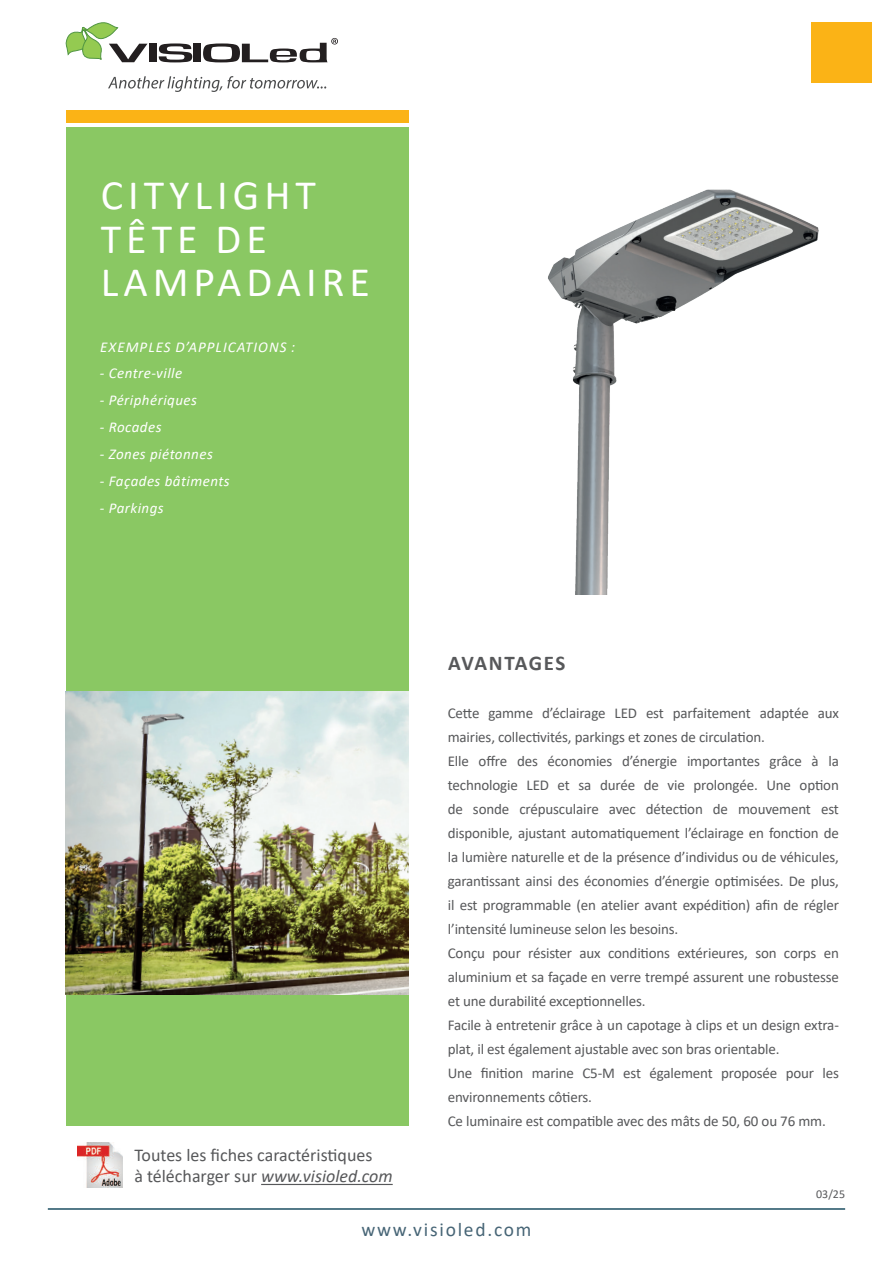
<style>
.page{position:relative;width:893px;height:1263px;background:#fff}
.page>*{position:absolute;margin:0;border:0;box-sizing:border-box;transform-origin:0 0}
.t1{font:42px/43.5px "Calibri";letter-spacing:.12em;color:#fff}
.t2{font:700 21px "Calibri";letter-spacing:.07em;color:#57585a}
.t3{font:19.5px "Calibri";letter-spacing:.09em;color:#476576}
.t4{font:18px/21.6px "Calibri";color:#57585a}
.t5{font:15px/24px "Calibri";letter-spacing:-.01em;color:#57585a}
.t6{font:italic 15px "Calibri";letter-spacing:.03em;color:#fff}
.t7{font:italic 15px "Calibri";letter-spacing:.07em;color:#fff}
.t8{font:12px "Calibri";color:#57585a}
.s1{font-style:italic}
</style>
<div class="page">
<div style="left:66px;top:128px;width:342px;height:998px;background:#8ac863"></div>
<div style="left:66px;top:111px;width:342px;height:12px;background:#fbb316"></div>
<img style="left:66px;top:692px;width:342px;height:303px">
<hr style="left:261px;top:1184px;width:132px;height:1px;background:#57585a">
<img style="left:78px;top:1142px;width:44px;height:46px">
<div style="left:149px;top:44px;width:8px;height:18px;background:#231f20"></div>
<svg style="left:159px;top:43px;width:33px;height:19px"></svg>
<div style="left:193px;top:44px;width:8px;height:18px;background:#231f20"></div>
<svg style="left:66px;top:23px;width:81px;height:40px"></svg>
<svg style="left:203px;top:38px;width:135px;height:24px"></svg>
<svg style="left:108px;top:76px;width:218px;height:16px"></svg>
<div style="left:811px;top:23px;width:61px;height:60px;background:#fbb316"></div>
<hr style="left:48px;top:1208px;width:797px;height:2px;background:#1d4f62">
<img style="left:548px;top:189px;width:271px;height:406px">
<h1 class="t1" style="left:101px;top:172px;width:271px">CITYLIGHT<br>TÊTE DE<br>LAMPADAIRE</h1>
<p class="t7" style="left:100px;top:337px;width:197px">EXEMPLES D’APPLICATIONS :</p>
<p class="t6" style="left:100px;top:362px;width:84px">- Centre-ville</p>
<p class="t6" style="left:100px;top:389px;width:99px">- Périphériques</p>
<p class="t6" style="left:100px;top:416px;width:63px">- Rocades</p>
<p class="t6" style="left:100px;top:443px;width:114px">- Zones piétonnes</p>
<p class="t6" style="left:100px;top:470px;width:131px">- Façades bâtiments</p>
<p class="t6" style="left:100px;top:497px;width:65px">- Parkings</p>
<h2 class="t2" style="left:448px;top:648px;width:119px">AVANTAGES</h2>
<p class="t5" style="left:448px;top:701px;width:393px">Cette gamme d’éclairage LED est parfaitement adaptée aux mairies, collectivités, parkings et zones de circulation.<br>Elle offre des économies d’énergie importantes grâce à la technologie LED et sa durée de vie prolongée. Une option de sonde crépusculaire avec détection de mouvement est disponible, ajustant automatiquement l’éclairage en fonction de la lumière naturelle et de la présence d’individus ou de véhicules, garantissant ainsi des économies d’énergie optimisées. De plus, il est programmable (en atelier avant expédition) afin de régler l’intensité lumineuse selon les besoins.<br>Conçu pour résister aux conditions extérieures, son corps en aluminium et sa façade en verre trempé assurent une robustesse et une durabilité exceptionnelles.<br>Facile à entretenir grâce à un capotage à clips et un design extra&shy;plat, il est également ajustable avec son bras orientable.<br>Une finition marine C5-M est également proposée pour les environnements côtiers.<br>Ce luminaire est compatible avec des mâts de 50, 60 ou 76 mm.</p>
<p class="t4" style="left:134px;top:1143px;width:260px">Toutes les fiches caractéristiques<br>à télécharger sur <span class="s1">www.visioled.com</span></p>
<h3 class="t3" style="left:361px;top:1216px;width:172px">www.visioled.com</h3>
<p class="t8" style="left:816px;top:1186px;width:30px">03/25</p>
</div>
